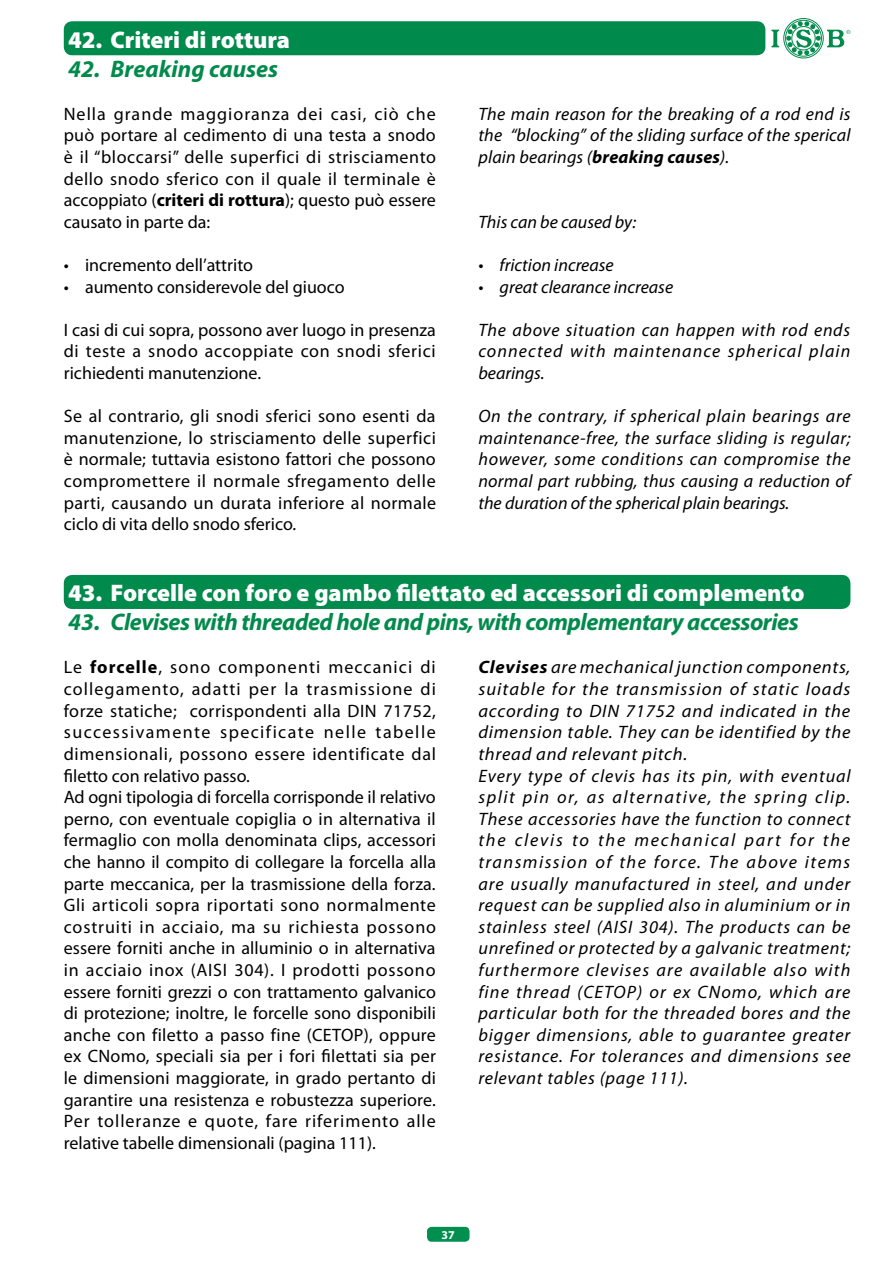
<style>
.page{position:relative;width:893px;height:1263px;background:#fff}
.page>*{position:absolute;margin:0;border:0;box-sizing:border-box;transform-origin:0 0}
.t1{font:900 24px "Myriad Pro";color:#fff}
.t2{font:italic 700 24px "Myriad Pro";letter-spacing:-.02em;color:#008a4c}
.t3{font:italic 700 24px "Myriad Pro";color:#008a4c}
.t4{font:18px/21.6px "Myriad Pro";letter-spacing:.01em;color:#000;text-align:justify}
.t5{font:italic 18px/21.6px "Myriad Pro";letter-spacing:.045em;color:#000;text-align:justify}
.t6{font:italic 18px "Myriad Pro";color:#000}
.t7{font:700 12px "Myriad Pro";color:#fff}
.s1{font-weight:700}
</style>
<div class="page">
<svg style="left:771px;top:30px;width:8px;height:17px"></svg>
<div style="left:785px;top:20px;width:37px;height:37px;border:1px solid #008a4c;border-radius:50%"></div>
<div style="left:783px;top:18px;width:41px;height:40px;border:1px solid #008a4c;border-radius:50%"></div>
<svg style="left:786px;top:21px;width:35px;height:34px"></svg>
<svg style="left:827px;top:30px;width:23px;height:17px"></svg>
<div style="left:64px;top:21px;width:701px;height:34px;background:#008a4c;border-radius:9px"></div>
<div style="left:427px;top:1227px;width:43px;height:15px;background:#008f4f;border-radius:4px"></div>
<div style="left:64px;top:575px;width:786px;height:34px;background:#008a4c;border-radius:9px"></div>
<h1 class="t1" style="left:68px;top:26px;width:224px">42. Criteri di rottura</h1>
<h1 class="t3" style="left:68px;top:55px;width:212px">42. Breaking causes</h1>
<p class="t4" style="left:64px;top:103px;width:374px">Nella grande maggioranza dei casi, ciò che può portare al cedimento di una testa a snodo è il “bloccarsi” delle superfici di strisciamento dello snodo sferico con il quale il terminale è accoppiato (<span class="s1">criteri di rottura</span>); questo può essere causato in parte da:</p>
<p class="t4" style="left:64px;top:255px;width:191px">• incremento dell’attrito</p>
<p class="t4" style="left:64px;top:276px;width:282px">• aumento considerevole del giuoco</p>
<p class="t4" style="left:64px;top:319px;width:374px">I casi di cui sopra, possono aver luogo in presenza di teste a snodo accoppiate con snodi sferici richiedenti manutenzione.</p>
<p class="t4" style="left:64px;top:406px;width:374px">Se al contrario, gli snodi sferici sono esenti da manutenzione, lo strisciamento delle superfici è normale; tuttavia esistono fattori che possono compromettere il normale sfregamento delle parti, causando un durata inferiore al normale ciclo di vita dello snodo sferico.</p>
<p class="t5" style="left:478px;top:103px;width:374px">The main reason for the breaking of a rod end is the “blocking” of the sliding surface of the sperical plain bearings (<span class="s1">breaking causes</span>).</p>
<p class="t6" style="left:478px;top:212px;width:159px">This can be caused by:</p>
<p class="t6" style="left:478px;top:255px;width:137px">• friction increase</p>
<p class="t6" style="left:478px;top:277px;width:196px">• great clearance increase</p>
<p class="t5" style="left:478px;top:319px;width:373px">The above situation can happen with rod ends connected with maintenance spherical plain bearings.</p>
<p class="t5" style="left:478px;top:406px;width:374px">On the contrary, if spherical plain bearings are maintenance-free, the surface sliding is regular; however, some conditions can compromise the normal part rubbing, thus causing a reduction of the duration of the spherical plain bearings.</p>
<h1 class="t1" style="left:68px;top:580px;width:738px">43. Forcelle con foro e gambo filettato ed accessori di complemento</h1>
<h1 class="t2" style="left:68px;top:609px;width:732px">43. Clevises with threaded hole and pins, with complementary accessories</h1>
<p class="t4" style="left:64px;top:657px;width:374px;text-align:left">Le <span class="s1">forcelle</span>, sono componenti meccanici di collegamento, adatti per la trasmissione di forze statiche; corrispondenti alla DIN 71752, successivamente specificate nelle tabelle dimensionali, possono essere identificate dal filetto con relativo passo.<br>Ad ogni tipologia di forcella corrisponde il relativo perno, con eventuale copiglia o in alternativa il fermaglio con molla denominata clips, accessori che hanno il compito di collegare la forcella alla parte meccanica, per la trasmissione della forza.<br>Gli articoli sopra riportati sono normalmente costruiti in acciaio, ma su richiesta possono essere forniti anche in alluminio o in alternativa in acciaio inox (AISI 304). I prodotti possono essere forniti grezzi o con trattamento galvanico di protezione; inoltre, le forcelle sono disponibili anche con filetto a passo fine (CETOP), oppure ex CNomo, speciali sia per i fori filettati sia per le dimensioni maggiorate, in grado pertanto di garantire una resistenza e robustezza superiore.<br>Per tolleranze e quote, fare riferimento alle relative tabelle dimensionali (pagina 111).</p>
<p class="t5" style="left:478px;top:657px;width:374px;text-align:left"><span class="s1">Clevises</span> are mechanical junction components, suitable for the transmission of static loads according to DIN 71752 and indicated in the dimension table. They can be identified by the thread and relevant pitch.<br>Every type of clevis has its pin, with eventual split pin or, as alternative, the spring clip.<br>These accessories have the function to connect the clevis to the mechanical part for the transmission of the force. The above items are usually manufactured in steel, and under request can be supplied also in aluminium or in stainless steel (AISI 304). The products can be unrefined or protected by a galvanic treatment; furthermore clevises are available also with fine thread (CETOP) or ex CNomo, which are particular both for the threaded bores and the bigger dimensions, able to guarantee greater resistance. For tolerances and dimensions see relevant tables (page 111).</p>
<p class="t7" style="left:442px;top:1228px;width:15px">37</p>
</div>
